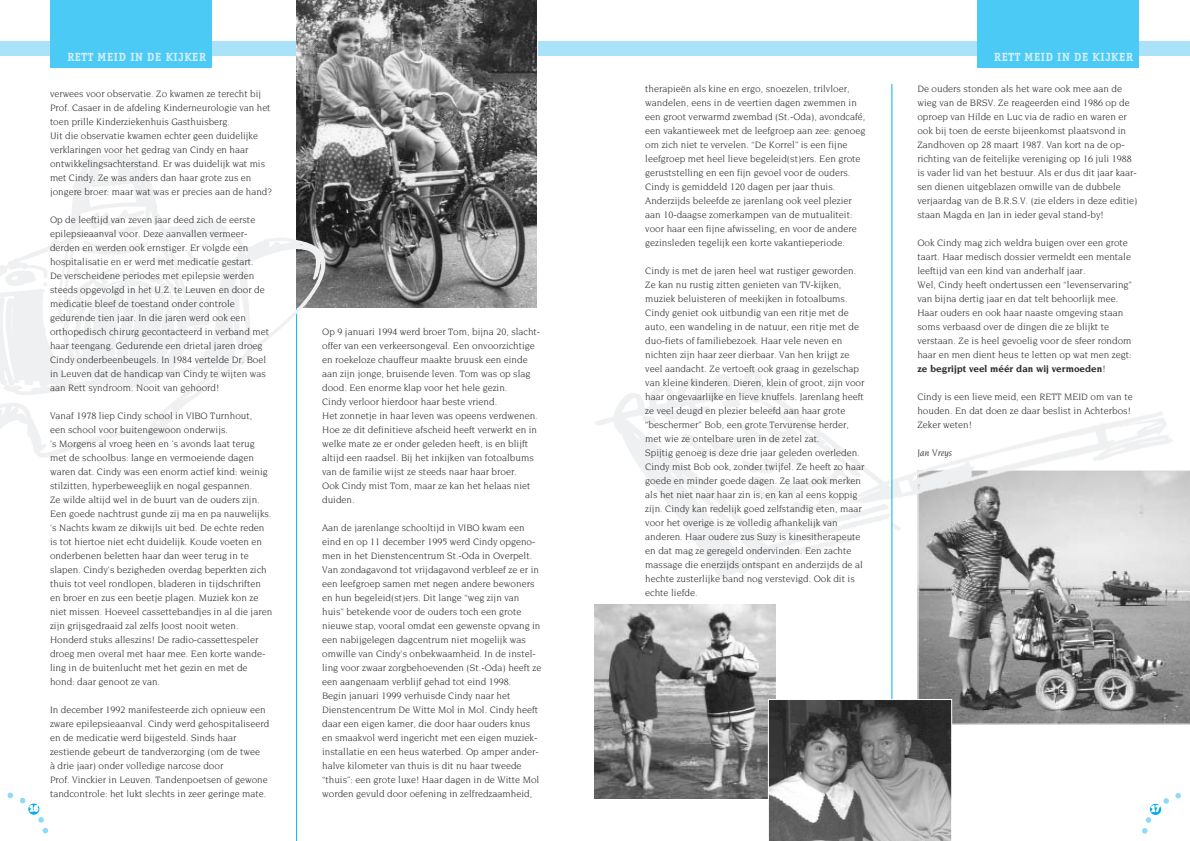
<style>
.page{position:relative;width:1190px;height:841px;background:#fff}
.page>*{position:absolute;margin:0;border:0;box-sizing:border-box;transform-origin:0 0}
.t1{font:700 12.2px "Officina Serif";letter-spacing:.05em;color:#d3effd}
.t2{font:10px/14px "Novarese";color:#2c2929}
.t3{font:italic 10px "Novarese";color:#2c2929}
.t4{font:700 9px "Officina Sans";color:#fff}
.s1{font-weight:700}
</style>
<div class="page">
<svg style="left:917px;top:470px;width:273px;height:255px;background:#8e8e8e"></svg>
<img style="left:902px;top:411px;width:276px;height:167px">
<img style="left:595px;top:368px;width:307px;height:211px">
<div style="left:1150px;top:804px;width:11px;height:11px;background:#00aff0;border-radius:50%"></div>
<svg style="left:1175px;top:793px;width:6px;height:5px"></svg>
<svg style="left:1163px;top:798px;width:6px;height:6px"></svg>
<svg style="left:1142px;top:817px;width:9px;height:17px"></svg>
<div style="left:28px;top:804px;width:11px;height:11px;background:#00aff0;border-radius:50%"></div>
<svg style="left:8px;top:793px;width:5px;height:5px"></svg>
<svg style="left:20px;top:798px;width:5px;height:5px"></svg>
<svg style="left:38px;top:817px;width:10px;height:16px"></svg>
<div style="left:0;top:42px;width:1190px;height:14px;background:#aae2fa"></div>
<div style="left:50px;top:0;width:162px;height:67px;background:#4acaf4"></div>
<div style="left:977px;top:0;width:162px;height:67px;background:#4acaf4"></div>
<hr style="left:296px;top:84px;width:1px;height:757px;background:#00aff0">
<hr style="left:892px;top:84px;width:1px;height:757px;background:#00aff0">
<img style="left:297px;top:0;width:240px;height:307px">
<img style="left:594px;top:604px;width:182px;height:195px">
<svg style="left:768px;top:699px;width:184px;height:142px;background:#7c7c7c"></svg>
<img style="left:0;top:143px;width:337px;height:325px">
<p class="t1" style="left:67px;top:52px;width:140px">RETT MEID IN DE KIJKER</p>
<p class="t1" style="left:994px;top:52px;width:140px">RETT MEID IN DE KIJKER</p>
<p class="t2" style="left:50px;top:88px;width:223px">verwees voor observatie. Zo kwamen ze terecht bij Prof. Casaer in de afdeling Kinderneurologie van het toen prille Kinderziekenhuis Gasthuisberg.<br>Uit die observatie kwamen echter geen duidelijke verklaringen voor het gedrag van Cindy en haar ontwikkelingsachterstand. Er was duidelijk wat mis met Cindy. Ze was anders dan haar grote zus en jongere broer: maar wat was er precies aan de hand?</p>
<p class="t2" style="left:50px;top:214px;width:221px">Op de leeftijd van zeven jaar deed zich de eerste epilepsieaanval voor. Deze aanvallen vermeer&shy;derden en werden ook ernstiger. Er volgde een hospitalisatie en er werd met medicatie gestart.<br>De verscheidene periodes met epilepsie werden steeds opgevolgd in het U.Z. te Leuven en door de medicatie bleef de toestand onder controle gedurende tien jaar. In die jaren werd ook een orthopedisch chirurg gecontacteerd in verband met haar teengang. Gedurende een drietal jaren droeg Cindy onderbeenbeugels. In 1984 vertelde Dr. Boel in Leuven dat de handicap van Cindy te wijten was aan Rett syndroom. Nooit van gehoord!</p>
<p class="t2" style="left:50px;top:410px;width:224px">Vanaf 1978 liep Cindy school in VIBO Turnhout,<br>een school voor buitengewoon onderwijs.<br>’s Morgens al vroeg heen en ’s avonds laat terug met de schoolbus: lange en vermoeiende dagen waren dat. Cindy was een enorm actief kind: weinig stilzitten, hyperbeweeglijk en nogal gespannen.<br>Ze wilde altijd wel in de buurt van de ouders zijn.<br>Een goede nachtrust gunde zij ma en pa nauwelijks. ’s Nachts kwam ze dikwijls uit bed. De echte reden is tot hiertoe niet echt duidelijk. Koude voeten en onderbenen beletten haar dan weer terug in te slapen. Cindy’s bezigheden overdag beperkten zich thuis tot veel rondlopen, bladeren in tijdschriften en broer en zus een beetje plagen. Muziek kon ze niet missen. Hoeveel cassettebandjes in al die jaren zijn grijsgedraaid zal zelfs Joost nooit weten.<br>Honderd stuks alleszins! De radio-cassettespeler droeg men overal met haar mee. Een korte wande&shy;ling in de buitenlucht met het gezin en met de hond: daar genoot ze van.</p>
<p class="t2" style="left:50px;top:704px;width:221px">In december 1992 manifesteerde zich opnieuw een zware epilepsieaanval. Cindy werd gehospitaliseerd en de medicatie werd bijgesteld. Sinds haar zestiende gebeurt de tandverzorging (om de twee<br>à drie jaar) onder volledige narcose door<br>Prof. Vinckier in Leuven. Tandenpoetsen of gewone tandcontrole: het lukt slechts in zeer geringe mate.</p>
<p class="t2" style="left:917px;top:82px;width:222px">De ouders stonden als het ware ook mee aan de wieg van de BRSV. Ze reageerden eind 1986 op de oproep van Hilde en Luc via de radio en waren er ook bij toen de eerste bijeenkomst plaatsvond in Zandhoven op 28 maart 1987. Van kort na de op&shy;richting van de feitelijke vereniging op 16 juli 1988 is vader lid van het bestuur. Als er dus dit jaar kaar&shy;sen dienen uitgeblazen omwille van de dubbele verjaardag van de B.R.S.V. (zie elders in deze editie) staan Magda en Jan in ieder geval stand-by!</p>
<p class="t2" style="left:917px;top:236px;width:216px">Ook Cindy mag zich weldra buigen over een grote taart. Haar medisch dossier vermeldt een mentale leeftijd van een kind van anderhalf jaar.<br>Wel, Cindy heeft ondertussen een “levenservaring” van bijna dertig jaar en dat telt behoorlijk mee.<br>Haar ouders en ook haar naaste omgeving staan soms verbaasd over de dingen die ze blijkt te verstaan. Ze is heel gevoelig voor de sfeer rondom haar en men dient heus te letten op wat men zegt: <span class="s1">ze begrijpt veel méér dan wij vermoeden</span>!</p>
<p class="t2" style="left:917px;top:390px;width:217px">Cindy is een lieve meid, een RETT MEID om van te houden. En dat doen ze daar beslist in Achterbos!<br>Zeker weten!</p>
<p class="t3" style="left:917px;top:448px;width:36px">Jan Vreys</p>
<p class="t2" style="left:645px;top:82px;width:222px">therapieën als kine en ergo, snoezelen, trilvloer, wandelen, eens in de veertien dagen zwemmen in een groot verwarmd zwembad (St.-Oda), avondcafé, een vakantieweek met de leefgroep aan zee: genoeg om zich niet te vervelen. “De Korrel” is een fijne leefgroep met heel lieve begeleid(st)ers. Een grote geruststelling en een fijn gevoel voor de ouders.<br>Cindy is gemiddeld 120 dagen per jaar thuis.<br>Anderzijds beleefde ze jarenlang ook veel plezier aan 10-daagse zomerkampen van de mutualiteit: voor haar een fijne afwisseling, en voor de andere gezinsleden tegelijk een korte vakantieperiode.</p>
<p class="t2" style="left:645px;top:264px;width:221px">Cindy is met de jaren heel wat rustiger geworden.<br>Ze kan nu rustig zitten genieten van TV-kijken, muziek beluisteren of meekijken in fotoalbums.<br>Cindy geniet ook uitbundig van een ritje met de auto, een wandeling in de natuur, een ritje met de duo-fiets of familiebezoek. Haar vele neven en nichten zijn haar zeer dierbaar. Van hen krijgt ze veel aandacht. Ze vertoeft ook graag in gezelschap van kleine kinderen. Dieren, klein of groot, zijn voor haar ongevaarlijke en lieve knuffels. Jarenlang heeft ze veel deugd en plezier beleefd aan haar grote “beschermer” Bob, een grote Tervurense herder, met wie ze ontelbare uren in de zetel zat.<br>Spijtig genoeg is deze drie jaar geleden overleden.<br>Cindy mist Bob ook, zonder twijfel. Ze heeft zo haar goede en minder goede dagen. Ze laat ook merken als het niet naar haar zin is, en kan al eens koppig zijn. Cindy kan redelijk goed zelfstandig eten, maar voor het overige is ze volledig afhankelijk van anderen. Haar oudere zus Suzy is kinesitherapeute en dat mag ze geregeld ondervinden. Een zachte massage die enerzijds ontspant en anderzijds de al hechte zusterlijke band nog verstevigd. Ook dit is echte liefde.</p>
<p class="t2" style="left:322px;top:326px;width:220px">Op 9 januari 1994 werd broer Tom, bijna 20, slacht&shy;offer van een verkeersongeval. Een onvoorzichtige en roekeloze chauffeur maakte bruusk een einde aan zijn jonge, bruisende leven. Tom was op slag dood. Een enorme klap voor het hele gezin.<br>Cindy verloor hierdoor haar beste vriend.<br>Het zonnetje in haar leven was opeens verdwenen.<br>Hoe ze dit definitieve afscheid heeft verwerkt en in welke mate ze er onder geleden heeft, is en blijft altijd een raadsel. Bij het inkijken van fotoalbums van de familie wijst ze steeds naar haar broer.<br>Ook Cindy mist Tom, maar ze kan het helaas niet duiden.</p>
<p class="t2" style="left:322px;top:522px;width:221px">Aan de jarenlange schooltijd in VIBO kwam een eind en op 11 december 1995 werd Cindy opgeno&shy;men in het Dienstencentrum St.-Oda in Overpelt.<br>Van zondagavond tot vrijdagavond verbleef ze er in een leefgroep samen met negen andere bewoners en hun begeleid(st)ers. Dit lange “weg zijn van huis” betekende voor de ouders toch een grote nieuwe stap, vooral omdat een gewenste opvang in een nabijgelegen dagcentrum niet mogelijk was omwille van Cindy’s onbekwaamheid. In de instel&shy;ling voor zwaar zorgbehoevenden (St.-Oda) heeft ze een aangenaam verblijf gehad tot eind 1998.<br>Begin januari 1999 verhuisde Cindy naar het Dienstencentrum De Witte Mol in Mol. Cindy heeft daar een eigen kamer, die door haar ouders knus en smaakvol werd ingericht met een eigen muziek&shy;installatie en een heus waterbed. Op amper ander&shy;halve kilometer van thuis is dit nu haar tweede “thuis”: een grote luxe! Haar dagen in de Witte Mol worden gevuld door oefening in zelfredzaamheid,</p>
<p class="t4" style="left:29px;top:805px;width:11px">16</p>
<p class="t4" style="left:1151px;top:805px;width:11px">17</p>
</div>
